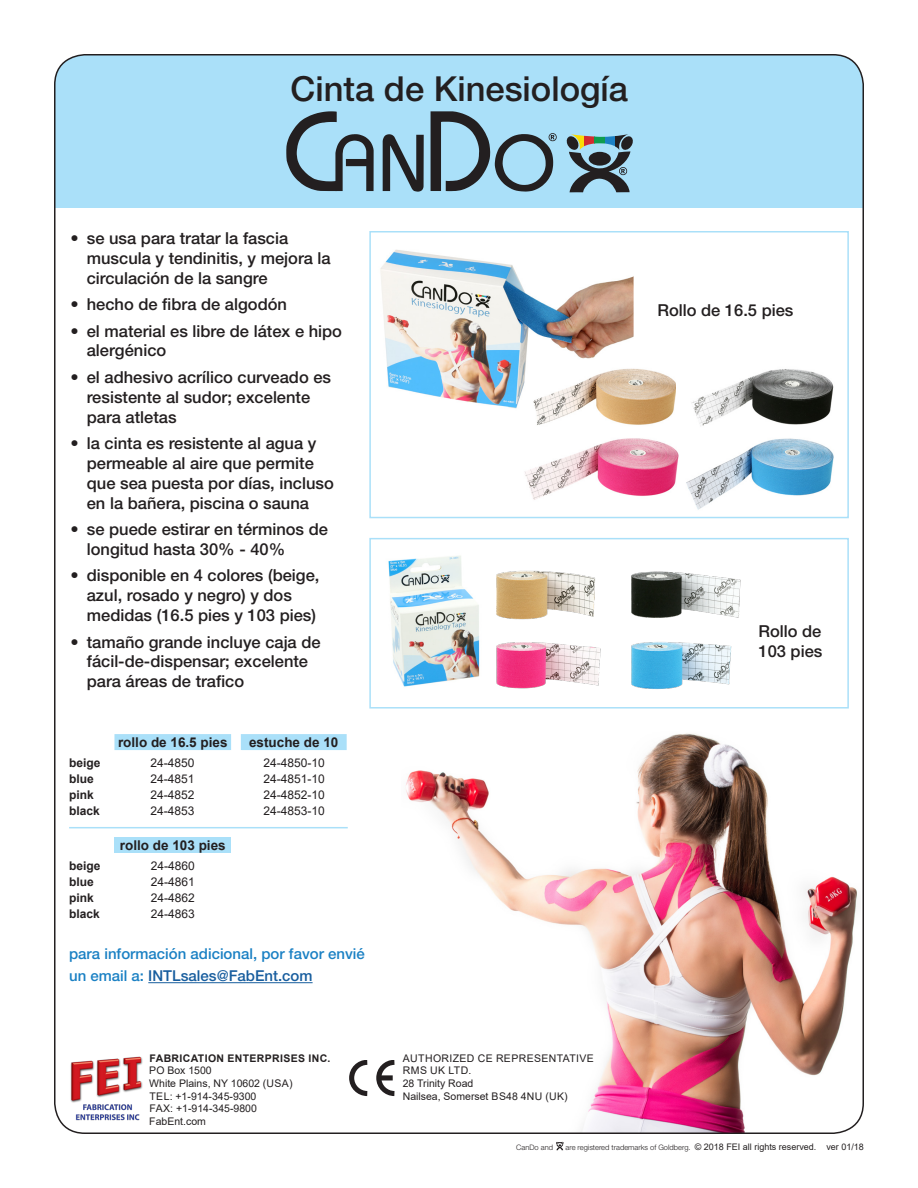
<style>
.page{position:relative;width:918px;height:1188px;background:#fff}
.page>*{position:absolute;margin:0;border:0;box-sizing:border-box;transform-origin:0 0}
.t1{font:500 34.5px "Helvetica Neue LT Std";color:#231f20}
.bullet01{font:500 16.5px/19.8px "Helvetica Neue LT Std";color:#231f20}
.t2{font:500 15px/22.5px "Helvetica Neue LT Std";color:#1b81c4}
.subhead-light_blue_b{font:700 13.5px "Arial";color:#231f20}
.Skus_and_Description{font:12px "Arial";color:#231f20}
.Skus_and_Description-2{font:700 12px "Arial";color:#231f20}
.t3{font:10.5px "Arial";color:#231f20}
.t4{font:10.5px "Arial";letter-spacing:.035em;color:#231f20}
.t5{font:700 10.5px "Arial";letter-spacing:.035em;color:#231f20}
.t6{font:300 7.5px "Helvetica Neue LT Std";color:#231f20}
.s1{color:#175d9e}
.s2{font-family:"Arial";font-weight:400;font-size:9px}
</style>
<div class="page">
<div style="left:55px;top:55px;width:808px;height:152px;background:#aae0f9;border-radius:30px"></div>
<svg style="left:57px;top:149px;width:804px;height:58px"></svg>
<img style="left:388px;top:556px;width:92px;height:131px">
<img style="left:631px;top:642px;width:101px;height:47px">
<img style="left:496px;top:642px;width:105px;height:47px">
<img style="left:631px;top:571px;width:110px;height:47px">
<img style="left:496px;top:570px;width:99px;height:50px">
<img style="left:686px;top:438px;width:148px;height:72px">
<img style="left:380px;top:249px;width:254px;height:160px">
<img style="left:522px;top:364px;width:154px;height:61px">
<img style="left:691px;top:369px;width:143px;height:57px">
<img style="left:525px;top:438px;width:154px;height:62px">
<img style="left:406px;top:733px;width:454px;height:400px">
<div style="left:114px;top:734px;width:233px;height:16px;background:#aae0f9"></div>
<div style="left:114px;top:837px;width:117px;height:16px;background:#aae0f9"></div>
<div style="left:369px;top:231px;width:480px;height:287px;border:2px solid #aae0f9"></div>
<div style="left:369px;top:538px;width:480px;height:171px;border:2px solid #aae0f9"></div>
<hr style="left:69px;top:827px;width:279px;height:1px;background:#aae0f9">
<svg style="left:349px;top:1060px;width:45px;height:36px"></svg>
<div style="left:381px;top:1075px;width:9px;height:5px;background:#231f20"></div>
<img style="left:70px;top:1056px;width:73px;height:65px">
<hr style="left:148px;top:982px;width:165px;height:1px;background:#175d9e">
<svg style="left:556px;top:1142px;width:8px;height:8px"></svg>
<svg style="left:571px;top:134px;width:13px;height:2px"></svg>
<svg style="left:616px;top:134px;width:12px;height:2px"></svg>
<svg style="left:566px;top:136px;width:68px;height:56px"></svg>
<div style="left:589px;top:152px;width:22px;height:14px;background:#231f20;border-radius:50%"></div>
<svg style="left:286px;top:111px;width:88px;height:80px"></svg>
<svg style="left:383px;top:134px;width:41px;height:58px"></svg>
<svg style="left:431px;top:111px;width:126px;height:81px"></svg>
<p class="t1" style="left:291px;top:68px;width:339px">Cinta de Kinesiología</p>
<p class="bullet01" style="left:87px;top:228px;width:245px;text-indent:-16px">• se usa para tratar la fascia muscula y tendinitis, y mejora la circulación de la sangre</p>
<p class="bullet01" style="left:71px;top:294px;width:218px">• hecho de fibra de algodón</p>
<p class="bullet01" style="left:87px;top:321px;width:257px;text-indent:-16px">• el material es libre de látex e hipo alergénico</p>
<p class="bullet01" style="left:87px;top:367px;width:246px;text-indent:-16px">• el adhesivo acrílico curveado es resistente al sudor; excelente para atletas</p>
<p class="bullet01" style="left:87px;top:433px;width:249px;text-indent:-16px">• la cinta es resistente al agua y permeable al aire que permite que sea puesta por días, incluso en la bañera, piscina o sauna</p>
<p class="bullet01" style="left:87px;top:519px;width:243px;text-indent:-16px">• se puede estirar en términos de longitud hasta 30% - 40%</p>
<p class="bullet01" style="left:87px;top:565px;width:234px;text-indent:-16px">• disponible en 4 colores (beige, azul, rosado y negro) y dos medidas (16.5 pies y 103 pies)</p>
<p class="bullet01" style="left:87px;top:632px;width:235px;text-indent:-16px">• tamaño grande incluye caja de fácil-de-dispensar; excelente para áreas de trafico</p>
<p class="subhead-light_blue_b" style="left:118px;top:733px;width:111px">rollo de 16.5 pies</p>
<p class="subhead-light_blue_b" style="left:249px;top:733px;width:91px">estuche de 10</p>
<p class="Skus_and_Description-2" style="left:69px;top:754px;width:33px">beige</p>
<p class="Skus_and_Description" style="left:150px;top:755px;width:46px">24-4850</p>
<p class="Skus_and_Description" style="left:263px;top:755px;width:63px">24-4850-10</p>
<p class="Skus_and_Description-2" style="left:69px;top:770px;width:26px">blue</p>
<p class="Skus_and_Description" style="left:150px;top:771px;width:46px">24-4851</p>
<p class="Skus_and_Description" style="left:263px;top:771px;width:63px">24-4851-10</p>
<p class="Skus_and_Description-2" style="left:69px;top:786px;width:26px">pink</p>
<p class="Skus_and_Description" style="left:150px;top:787px;width:46px">24-4852</p>
<p class="Skus_and_Description" style="left:263px;top:787px;width:63px">24-4852-10</p>
<p class="Skus_and_Description-2" style="left:69px;top:802px;width:32px">black</p>
<p class="Skus_and_Description" style="left:150px;top:803px;width:46px">24-4853</p>
<p class="Skus_and_Description" style="left:263px;top:803px;width:63px">24-4853-10</p>
<p class="subhead-light_blue_b" style="left:120px;top:836px;width:107px">rollo de 103 pies</p>
<p class="Skus_and_Description-2" style="left:69px;top:858px;width:33px">beige</p>
<p class="Skus_and_Description" style="left:151px;top:858px;width:46px">24-4860</p>
<p class="Skus_and_Description-2" style="left:69px;top:874px;width:26px">blue</p>
<p class="Skus_and_Description" style="left:151px;top:874px;width:46px">24-4861</p>
<p class="Skus_and_Description-2" style="left:69px;top:890px;width:26px">pink</p>
<p class="Skus_and_Description" style="left:151px;top:890px;width:46px">24-4862</p>
<p class="Skus_and_Description-2" style="left:69px;top:906px;width:32px">black</p>
<p class="Skus_and_Description" style="left:151px;top:906px;width:46px">24-4863</p>
<p class="t2" style="left:69px;top:942px;width:297px">para información adicional, por favor envié un email a: <span class="s1">INTLsales@FabEnt.com</span></p>
<p class="t5" style="left:150px;top:1051px;width:182px">FABRICATION ENTERPRISES INC.</p>
<p class="t3" style="left:149px;top:1063px;width:64px">PO Box 1500</p>
<p class="t3" style="left:149px;top:1076px;width:145px">White Plains, NY 10602 (USA)</p>
<p class="t3" style="left:150px;top:1089px;width:108px">TEL: +1-914-345-9300</p>
<p class="t3" style="left:150px;top:1101px;width:109px">FAX: +1-914-345-9800</p>
<p class="t3" style="left:149px;top:1114px;width:58px">FabEnt.com</p>
<p class="t4" style="left:403px;top:1051px;width:192px">AUTHORIZED CE REPRESENTATIVE</p>
<p class="t3" style="left:403px;top:1063px;width:70px">RMS UK LTD.</p>
<p class="t3" style="left:403px;top:1076px;width:72px">28 Trinity Road</p>
<p class="t3" style="left:403px;top:1089px;width:167px">Nailsea, Somerset BS48 4NU (UK)</p>
<p class="bullet01" style="left:657px;top:300px;width:138px">Rollo de 16.5 pies</p>
<p class="bullet01" style="left:759px;top:621px;width:65px">Rollo de<br>103 pies</p>
<p class="t6" style="left:516px;top:1142px;width:38px">CanDo and</p>
<p class="t6" style="left:566px;top:1142px;width:300px">are registered trademarks of Goldberg. <span class="s2">© 2018 FEI all rights reserved. ver 01/18</span></p>
</div>
